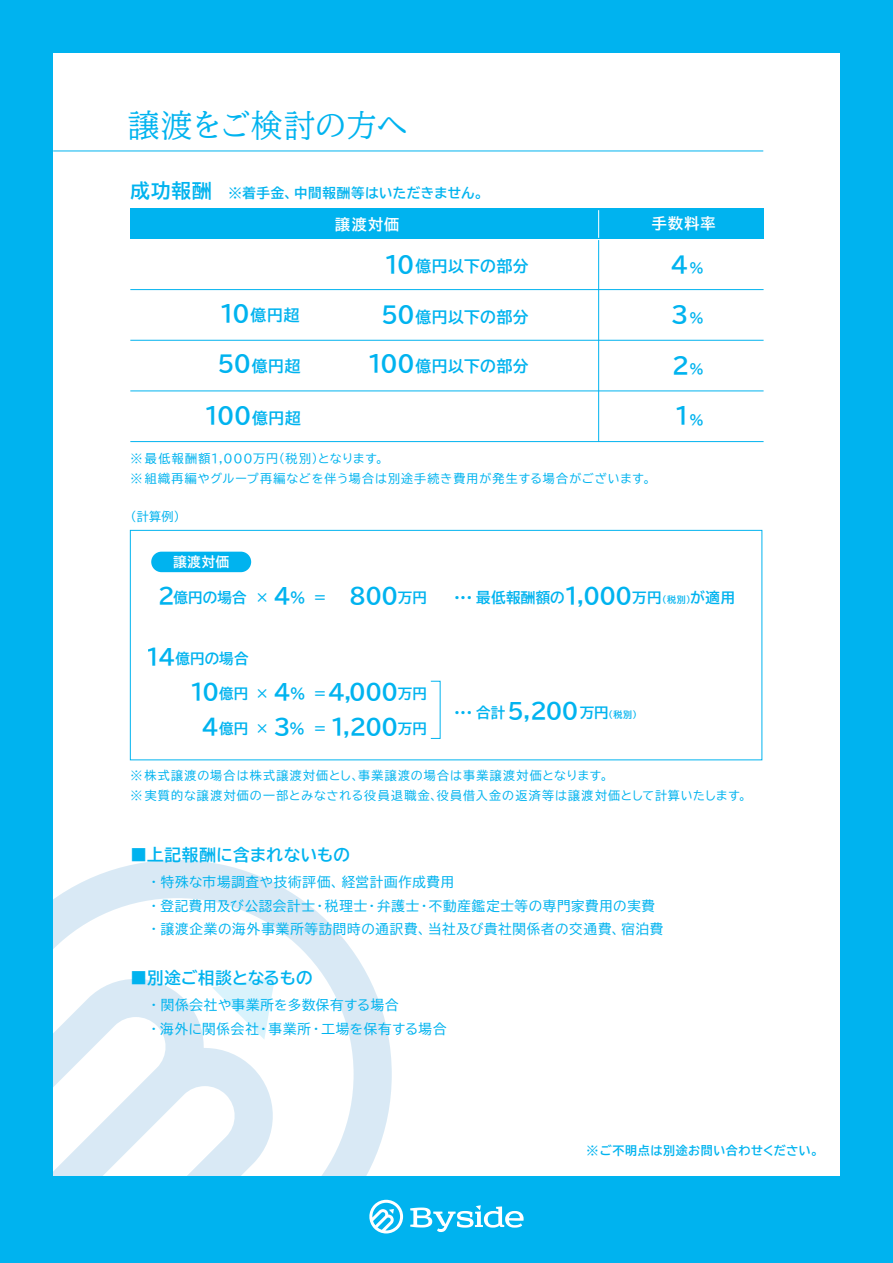
<style>
.page{position:relative;width:893px;height:1263px;background:#00b3ef}
.page>*{position:absolute;margin:0;border:0;box-sizing:border-box;transform-origin:0 0}
.t1{font:31.5px "BIZUD Mincho";letter-spacing:-.015em;color:#00b3ef}
.t2{font:700 22.5px "BIZUDP Gothic";color:#00b3ef}
.t3{font:700 21.75px/35.2px "BIZUDP Gothic";letter-spacing:-.02em;color:#00b3ef;text-align:center}
.t4{font:700 16.5px "BIZUDP Gothic";letter-spacing:.03em;color:#00b3ef}
.t5{font:700 15.75px "BIZUDP Gothic";letter-spacing:.04em;color:#00b3ef}
.t6{font:700 15px "BIZUDP Gothic";letter-spacing:.08em;color:#fff}
.t7{font:700 14.55px "BIZUDP Gothic";letter-spacing:.01em;color:#00b3ef}
.t8{font:700 14.55px "BIZUDP Gothic";letter-spacing:.03em;color:#00b3ef}
.t9{font:13.5px/23.7px "BIZUDP Gothic";letter-spacing:.055em;color:#00b3ef}
.t10{font:700 13.5px "BIZUDP Gothic";letter-spacing:.04em;color:#00b3ef}
.t11{font:700 13.5px "BIZUDP Gothic";color:#fff}
.t12{font:12px/19.5px "BIZUDP Gothic";letter-spacing:.085em;color:#00b3ef}
.t13{font:700 12px "BIZUDP Gothic";letter-spacing:.05em;color:#00b3ef}
.s1{font-size:19.5px}
.s2{font-size:22.5px}
.s3{font-size:15.75px}
.s4{font-size:13.5px}
.s5{font-size:21.75px}
.s6{font-size:9px}
.s7{font-size:14.55px}
</style>
<div class="page">
<div style="left:53px;top:53px;width:787px;height:1123px;background:#fff"></div>
<svg style="left:53px;top:860px;width:339px;height:316px"></svg>
<svg style="left:212px;top:976px;width:63px;height:64px"></svg>
<svg style="left:369px;top:1200px;width:34px;height:33px"></svg>
<svg style="left:410px;top:1205px;width:114px;height:27px"></svg>
<div style="left:130px;top:530px;width:632px;height:230px;border:1px solid #00b3ef"></div>
<hr style="left:130px;top:441px;width:634px;height:1px;background:#00b3ef">
<hr style="left:130px;top:391px;width:634px;height:1px;background:#00b3ef">
<hr style="left:130px;top:340px;width:634px;height:1px;background:#00b3ef">
<hr style="left:130px;top:289px;width:634px;height:1px;background:#00b3ef">
<hr style="left:598px;top:240px;width:1px;height:202px;background:#00b3ef">
<div style="left:130px;top:209px;width:634px;height:30px;background:#00b3ef"></div>
<svg style="left:598px;top:210px;width:1px;height:28px"></svg>
<div style="left:151px;top:552px;width:100px;height:20px;background:#00b3ef;border-radius:10px"></div>
<hr style="left:53px;top:151px;width:710px;height:1px;background:#00b3ef">
<h1 class="t1" style="left:128px;top:110px;width:282px">譲渡をご検討の方へ</h1>
<p class="t10" style="left:130px;top:186px;width:354px"><span class="s1">成功報酬</span> ※着手金、中間報酬等はいただきません。</p>
<p class="t6" style="left:335px;top:216px;width:65px">譲渡対価</p>
<p class="t6" style="left:652px;top:216px;width:65px">手数料率</p>
<h3 class="t5" style="left:220px;top:307px;width:81px"><span class="s2">10</span>億円超</h3>
<h3 class="t5" style="left:217px;top:358px;width:85px"><span class="s2">50</span>億円超</h3>
<h2 class="t2" style="left:205px;top:405px;width:98px">100<span class="s3">億円超</span></h2>
<h3 class="t5" style="left:385px;top:259px;width:145px"><span class="s2">10</span>億円以下の部分</h3>
<h2 class="t2" style="left:671px;top:253px;width:34px">4<span class="s4">％</span></h2>
<h3 class="t5" style="left:381px;top:309px;width:149px"><span class="s2">50</span>億円以下の部分</h3>
<h3 class="t5" style="left:368px;top:358px;width:162px"><span class="s2">100</span>億円以下の部分</h3>
<h2 class="t2" style="left:672px;top:303px;width:33px">3<span class="s4">％</span></h2>
<h2 class="t2" style="left:672px;top:354px;width:33px">2<span class="s4">％</span></h2>
<h2 class="t2" style="left:675px;top:405px;width:29px">1<span class="s4">％</span></h2>
<p class="t12" style="left:130px;top:449px;width:522px">※ 最低報酬額1,000万円（税別）となります。<br>※ 組織再編やグループ再編などを伴う場合は別途手続き費用が発生する場合がございます。</p>
<p class="t12" style="left:130px;top:507px;width:51px">（計算例）</p>
<p class="t11" style="left:173px;top:555px;width:57px;rotate:-1deg">譲渡対価</p>
<p class="t7" style="left:158px;top:590px;width:270px"><span class="s5">2</span>億円の場合 × <span class="s5">4</span>％ ＝ <span class="s5">800</span>万円</p>
<p class="t8" style="left:453px;top:590px;width:283px">・・・ 最低報酬額の<span class="s5">1,000</span>万円<span class="s6">（税別）</span>が適用</p>
<p class="t7" style="left:147px;top:651px;width:103px"><span class="s5">14</span>億円の場合</p>
<h3 class="t3" style="left:190px;top:674px;width:238px">10<span class="s7">億円 ×</span> 4<span class="s7">％ ＝</span> 4,000<span class="s7">万円<br></span>４<span class="s7">億円 ×</span> 3<span class="s7">％ ＝</span> 1,200<span class="s7">万円</span></h3>
<p class="t7" style="left:453px;top:705px;width:185px">・・・ 合計 <span class="s5">5,200</span>万円<span class="s6">（税別）</span></p>
<p class="t12" style="left:130px;top:766px;width:618px">※株式譲渡の場合は株式譲渡対価とし、事業譲渡の場合は事業譲渡対価となります。<br>※実質的な譲渡対価の一部とみなされる役員退職金、役員借入金の返済等は譲渡対価として計算いたします。</p>
<h3 class="t4" style="left:130px;top:846px;width:221px">■上記報酬に含まれないもの</h3>
<p class="t9" style="left:150px;top:870px;width:514px">・特殊な市場調査や技術評価、経営計画作成費用<br>・登記費用及び公認会計士・税理士・弁護士・不動産鑑定士等の専門家費用の実費・譲渡企業の海外事業所等訪問時の通訳費、当社及び貴社関係者の交通費、宿泊費</p>
<h3 class="t4" style="left:130px;top:970px;width:184px">■別途ご相談となるもの</h3>
<p class="t9" style="left:150px;top:993px;width:298px">・関係会社や事業所を多数保有する場合<br>・海外に関係会社・事業所・工場を保有する場合</p>
<p class="t13" style="left:586px;top:1144px;width:233px">※ご不明点は別途お問い合わせください。</p>
</div>
